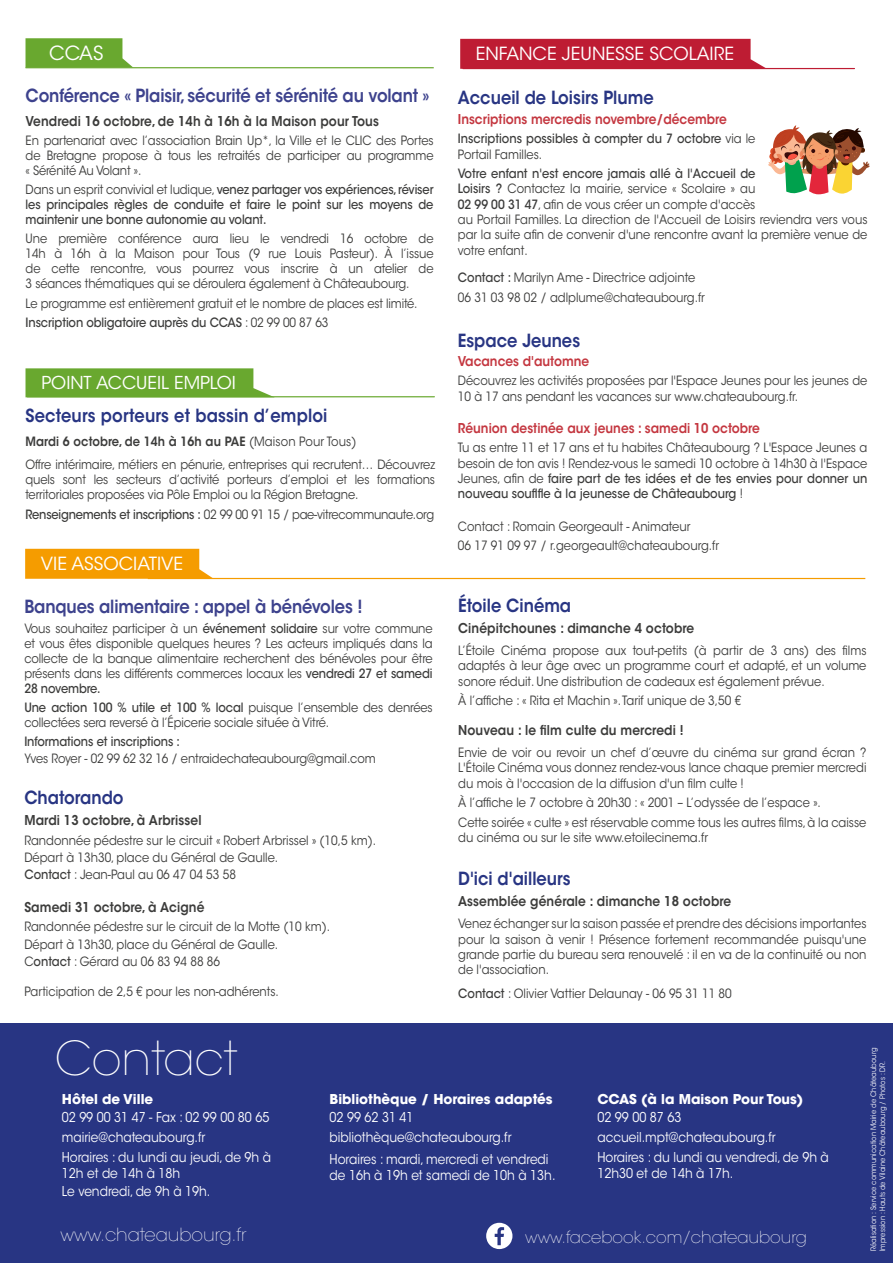
<style>
.page{position:relative;width:893px;height:1263px;background:#fff}
.page>*{position:absolute;margin:0;border:0;box-sizing:border-box;transform-origin:0 0}
.t1{font:200 46.5px "ITC Avant Garde Std";color:#fff}
.t2{font:19.35px "ITC Avant Garde Std";color:#fff}
.t3{font:600 18px "ITC Avant Garde Std";color:#283583;scale:.9 1}
.t4{font:600 18px "ITC Avant Garde Std";letter-spacing:-.01em;color:#3d428d;scale:.9 1}
.t5{font:18px "ITC Avant Garde Std";color:#fff}
.t6{font:200 18px "ITC Avant Garde Std";color:#fff}
.t7{font:17.7px "ITC Avant Garde Std";color:#fff}
.t8{font:200 16.5px "ITC Avant Garde Std";color:#fff}
.t9{font:13.5px/20px "ITC Avant Garde Std";color:#fff;scale:.9 1}
.t10{font:600 13.5px "ITC Avant Garde Std";letter-spacing:.01em;color:#3c3c3b;scale:.9 1}
.t11{font:600 13.5px "ITC Avant Garde Std";color:#c43740;scale:.9 1}
.t12{font:700 13.5px "ITC Avant Garde Std";color:#fff}
.t13{font:12.75px/15.3px "ITC Avant Garde Std";color:#3c3c3b;scale:.9 1}
.t14{font:500 12.75px/15px "ITC Avant Garde Std";letter-spacing:-.01em;color:#3c3c3b;scale:.9 1}
.t15{font:12.75px "ITC Avant Garde Std";letter-spacing:-.02em;color:#3c3c3b;scale:.9 1}
.t16{font:7.5px/9px "ITC Avant Garde Std";color:#fff;scale:.9 1}
.s1{font-weight:400}
.s2{font-weight:500}
.s3{font-weight:600}
</style>
<div class="page">
<svg style="left:25px;top:549px;width:189px;height:30px;background:#f5a312"></svg>
<hr style="left:148px;top:578px;width:717px;height:1px;background:#f59c00">
<hr style="left:463px;top:68px;width:391px;height:1px;background:#be1c33">
<div style="left:460px;top:39px;width:307px;height:30px;background:#be1c33"></div>
<img style="left:768px;top:125px;width:102px;height:69px">
<hr style="left:27px;top:396px;width:407px;height:1px;background:#69a82f">
<svg style="left:26px;top:368px;width:249px;height:29px;background:#75af40"></svg>
<hr style="left:26px;top:67px;width:407px;height:1px;background:#69a82f">
<svg style="left:26px;top:38px;width:107px;height:30px;background:#76af41"></svg>
<div style="left:0;top:1023px;width:893px;height:240px;background:#283583"></div>
<svg style="left:486px;top:1223px;width:26px;height:26px"></svg>
<h2 class="t2" style="left:49px;top:41px;width:56px">CCAS</h2>
<h3 class="t4" style="left:26px;top:84px;width:450px">Conférence « Plaisir, sécurité et sérénité au volant »</h3>
<p class="t10" style="left:26px;top:112px;width:394px">Vendredi 16 octobre, de 14h à 16h à la Maison pour Tous</p>
<p class="t13" style="left:26px;top:133px;width:455px;text-align:justify">En partenariat avec l’association Brain Up*, la Ville et le CLIC des Portes de Bretagne propose à tous les retraités de participer au programme « Sérénité Au Volant ».</p>
<p class="t14" style="left:26px;top:182px;width:455px;text-align:justify"><span class="s1">Dans un esprit convivial et ludique,</span> venez partager vos expériences, réviser les principales règles de conduite et faire le point sur les moyens de maintenir une bonne autonomie au volant.</p>
<p class="t13" style="left:26px;top:231px;width:455px;text-align:justify">Une première conférence aura lieu le vendredi 16 octobre de 14h à 16h à la Maison pour Tous (9 rue Louis Pasteur). À l’issue de cette rencontre, vous pourrez vous inscrire à un atelier de 3 séances thématiques qui se déroulera également à Châteaubourg.</p>
<p class="t13" style="left:26px;top:294px;width:437px;line-height:19.2px">Le programme est entièrement gratuit et le nombre de places est limité.<br><span class="s2">Inscription obligatoire auprès du CCAS</span> : 02 99 00 87 63</p>
<h3 class="t7" style="left:42px;top:372px;width:196px">POINT ACCUEIL EMPLOI</h3>
<h3 class="t3" style="left:26px;top:404px;width:337px">Secteurs porteurs et bassin d’emploi</h3>
<p class="t13" style="left:26px;top:430px;width:457px;line-height:23.5px"><span class="s3">Mardi 6 octobre, de 14h à 16h au PAE</span> (Maison Pour Tous)<br>Offre intérimaire, métiers en pénurie, entreprises qui recrutent… Découvrez</p>
<p class="t13" style="left:26px;top:472px;width:457px">quels sont les secteurs d’activité porteurs d’emploi et les formations territoriales proposées via Pôle Emploi ou la Région Bretagne.</p>
<p class="t15" style="left:26px;top:507px;width:456px"><span class="s2">Renseignements et inscriptions :</span> 02 99 00 91 15 / pae-vitrecommunaute.org</p>
<h3 class="t5" style="left:41px;top:553px;width:144px">VIE ASSOCIATIVE</h3>
<h3 class="t4" style="left:24px;top:595px;width:377px">Banques alimentaire : appel à bénévoles !</h3>
<p class="t13" style="left:24px;top:621px;width:455px;text-align:justify">Vous souhaitez participer à un <span class="s2">événement solidaire</span> sur votre commune et vous êtes disponible quelques heures ? Les acteurs impliqués dans la collecte de la banque alimentaire recherchent des bénévoles pour être présents dans les différents commerces locaux les <span class="s2">vendredi 27 et samedi 28 novembre.</span></p>
<p class="t13" style="left:24px;top:700px;width:455px"><span class="s2">Une action 100 % utile et 100 % local</span> puisque l’ensemble des denrées collectées sera reversé à l’Épicerie sociale située à Vitré.</p>
<p class="t14" style="left:24px;top:734px;width:174px">Informations et inscriptions :</p>
<p class="t13" style="left:24px;top:751px;width:392px">Yves Royer - 02 99 62 32 16 / entraidechateaubourg@gmail.com</p>
<h3 class="t3" style="left:24px;top:786px;width:112px">Chatorando</h3>
<p class="t10" style="left:24px;top:811px;width:198px">Mardi 13 octobre, à Arbrissel</p>
<p class="t13" style="left:24px;top:831px;width:392px;line-height:17.4px">Randonnée pédestre sur le circuit « Robert Arbrissel » (10,5 km).<br>Départ à 13h30, place du Général de Gaulle.<br><span class="s2">Contact</span> : Jean-Paul au 06 47 04 53 58</p>
<p class="t10" style="left:24px;top:898px;width:202px">Samedi 31 octobre, à Acigné</p>
<p class="t13" style="left:24px;top:918px;width:341px;line-height:17.4px">Randonnée pédestre sur le circuit de la Motte (10 km).<br>Départ à 13h30, place du Général de Gaulle.<br>C<span class="s2">ontact</span> : Gérard au 06 83 94 88 86</p>
<p class="t13" style="left:24px;top:983px;width:284px">Participation de 2,5 € pour les non-adhérents.</p>
<h3 class="t5" style="left:476px;top:43px;width:260px">ENFANCE JEUNESSE SCOLAIRE</h3>
<h3 class="t3" style="left:458px;top:86px;width:219px">Accueil de Loisirs Plume</h3>
<p class="t11" style="left:458px;top:110px;width:301px">Inscriptions mercredis novembre/décembre</p>
<p class="t14" style="left:458px;top:131px;width:332px">Inscriptions possibles à compter du 7 octobre <span class="s1">via le<br>Portail Familles.</span></p>
<p class="t13" style="left:458px;top:166px;width:457px"><span class="s2">Votre enfant n'est encore jamais allé à l'Accueil de<br>Loisirs ?</span> Contactez la mairie, service « Scolaire » au<br><span class="s2">02 99 00 31 47</span>, afin de vous créer un compte d'accès<br>au Portail Familles. La direction de l'Accueil de Loisirs reviendra vers vous par la suite afin de convenir d'une rencontre avant la première venue de votre enfant.</p>
<p class="t13" style="left:458px;top:268px;width:276px;line-height:19.2px"><span class="s2">Contact :</span> Marilyn Ame - Directrice adjointe<br>06 31 03 98 02 / adlplume@chateaubourg.fr</p>
<h3 class="t3" style="left:458px;top:329px;width:137px">Espace Jeunes</h3>
<p class="t11" style="left:458px;top:352px;width:147px">Vacances d'automne</p>
<p class="t13" style="left:458px;top:373px;width:457px">Découvrez les activités proposées par l'Espace Jeunes pour les jeunes de<br>10 à 17 ans pendant les vacances sur www.chateaubourg.fr.</p>
<p class="t11" style="left:458px;top:419px;width:337px">Réunion destinée aux jeunes : samedi 10 octobre</p>
<p class="t13" style="left:458px;top:440px;width:457px;text-align:justify">Tu as entre 11 et 17 ans et tu habites Châteaubourg ? L'Espace Jeunes a besoin de ton avis ! Rendez-vous le samedi 10 octobre à 14h30 à l'Espace Jeunes, afin de <span class="s2">faire part de tes idées et de tes envies pour donner un nouveau souflfle à la jeunesse de Châteaubourg</span> !</p>
<p class="t13" style="left:458px;top:516px;width:292px;line-height:19.5px">Contact : Romain Georgeault - Animateur<br>06 17 91 09 97 / r.georgeault@chateaubourg.fr</p>
<h3 class="t3" style="left:458px;top:594px;width:127px">Étoile Cinéma</h3>
<p class="t10" style="left:458px;top:619px;width:264px">Cinépitchounes : dimanche 4 octobre</p>
<p class="t13" style="left:458px;top:643px;width:455px;text-align:justify">L’Étoile Cinéma propose aux tout-petits (à partir de 3 ans) des films adaptés à leur âge avec un programme court et adapté, et un volume sonore réduit. Une distribution de cadeaux est également prévue.</p>
<p class="t13" style="left:458px;top:693px;width:316px">À l’affiche : « Rita et Machin ». Tarif unique de 3,50 €</p>
<p class="t10" style="left:458px;top:721px;width:252px">Nouveau : le film culte du mercredi !</p>
<p class="t13" style="left:458px;top:745px;width:455px;text-align:justify">Envie de voir ou revoir un chef d’œuvre du cinéma sur grand écran ?<br>L'Étoile Cinéma vous donnez rendez-vous lance chaque premier mercredi du mois à l'occasion de la diffusion d'un film culte !</p>
<p class="t13" style="left:458px;top:793px;width:455px;line-height:19.5px">À l’affiche le 7 octobre à 20h30 : « 2001 – L’odyssée de l’espace ».<br>Cette soirée « culte » est réservable comme tous les autres films, à la caisse</p>
<p class="t13" style="left:458px;top:830px;width:279px">du cinéma ou sur le site www.etoilecinema.fr</p>
<h3 class="t3" style="left:458px;top:867px;width:126px">D'ici d'ailleurs</h3>
<p class="t10" style="left:458px;top:893px;width:305px">Assemblée générale : dimanche 18 octobre</p>
<p class="t13" style="left:458px;top:916px;width:455px;text-align:justify">Venez échanger sur la saison passée et prendre des décisions importantes pour la saison à venir ! Présence fortement recommandée puisqu'une grande partie du bureau sera renouvelé : il en va de la continuité ou non de l'association.</p>
<p class="t13" style="left:458px;top:986px;width:306px"><span class="s2">Contact</span> : Olivier Vattier Delaunay - 06 95 31 11 80</p>
<h1 class="t1" style="left:55px;top:1031px;width:184px">Contact</h1>
<p class="t12" style="left:62px;top:1090px;width:93px">Hôtel de Ville</p>
<p class="t9" style="left:62px;top:1107px;width:234px">02 99 00 31 47 - Fax : 02 99 00 80 65 mairie@chateaubourg.fr<br>Horaires : du lundi au jeudi, de 9h à</p>
<p class="t9" style="left:62px;top:1163px;width:167px;line-height:18.6px">12h et de 14h à 18h<br>Le vendredi, de 9h à 19h.</p>
<p class="t12" style="left:330px;top:1090px;width:225px">Bibliothèque / Horaires adaptés</p>
<p class="t9" style="left:330px;top:1107px;width:204px">02 99 62 31 41 bibliothèque@chateaubourg.fr</p>
<p class="t9" style="left:330px;top:1151px;width:252px;line-height:16.5px">Horaires : mardi, mercredi et vendredi de 16h à 19h et samedi de 10h à 13h.</p>
<p class="t12" style="left:597px;top:1090px;width:207px">CCAS (à la Maison Pour Tous)</p>
<p class="t9" style="left:597px;top:1107px;width:259px">02 99 00 87 63 accueil.mpt@chateaubourg.fr<br>Horaires : du lundi au vendredi, de 9h à</p>
<p class="t9" style="left:597px;top:1163px;width:153px">12h30 et de 14h à 17h.</p>
<h3 class="t6" style="left:61px;top:1224px;width:188px">www.chateaubourg.fr</h3>
<p class="t8" style="left:525px;top:1227px;width:283px">www.facebook.com/chateaubourg</p>
<p class="t16" style="left:869px;top:1251px;width:227px;rotate:-90deg">Réalisation : Service communication Mairie de Châteaubourg<br>Impression : Hauts de Vilaine Châteaubourg / Photos : DR.</p>
</div>
